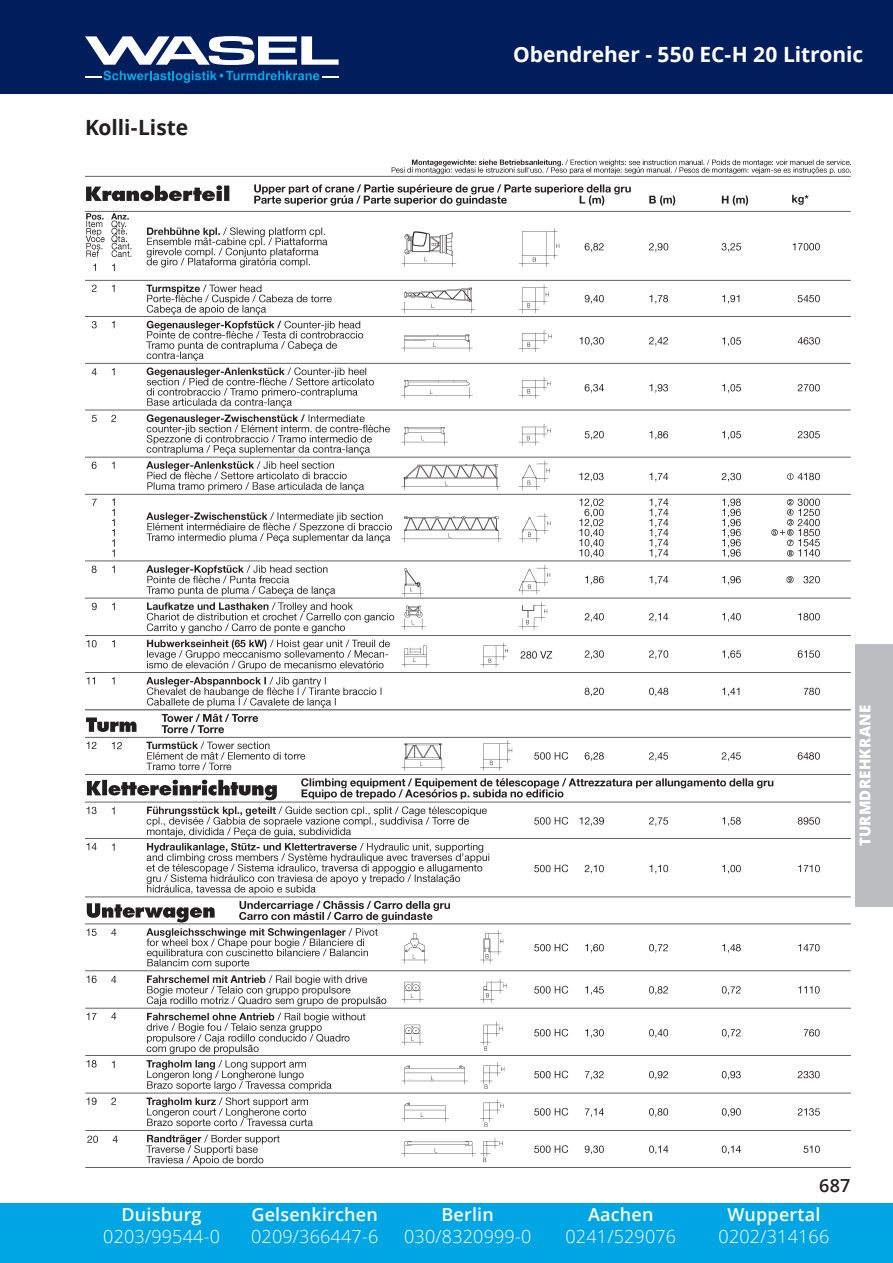
<style>
.page{position:relative;width:893px;height:1263px;background:#fff}
.page>*{position:absolute;margin:0;border:0;box-sizing:border-box;transform-origin:0 0}
.t1{font:700 21px "Open Sans";letter-spacing:-.005em;color:#fff}
.t2{font:700 21px "Open Sans";letter-spacing:-.005em;color:#231f20}
.t3{font:300 18px "Open Sans";letter-spacing:.01em;color:#fff}
.t4{font:600 18px "Open Sans";letter-spacing:.01em;color:#fff}
.t5{font:600 18px "Open Sans";color:#231f20}
.t6{font:800 15px "Open Sans";letter-spacing:.015em;color:#fff}
</style>
<div class="page">
<div style="left:855px;top:644px;width:38px;height:263px;background:#bcbdc0"></div>
<div style="left:0;top:1203px;width:893px;height:60px;background:#00a6e4"></div>
<div style="left:0;top:0;width:893px;height:94px;background:#001e5b"></div>
<svg style="left:85px;top:36px;width:254px;height:29px"></svg>
<svg style="left:85px;top:71px;width:254px;height:12px"></svg>
<img style="left:85px;top:159px;width:765px;height:1009px">
<p class="t2" style="left:85px;top:113px;width:105px">Kolli-Liste</p>
<p class="t1" style="left:513px;top:40px;width:352px">Obendreher - 550 EC-H 20 Litronic</p>
<p class="t6" style="left:854px;top:846px;width:143px;rotate:-90deg">TURMDREHKRANE</p>
<p class="t4" style="left:122px;top:1202px;width:82px">Duisburg</p>
<p class="t3" style="left:103px;top:1224px;width:118px">0203/99544-0</p>
<p class="t4" style="left:251px;top:1202px;width:128px">Gelsenkirchen</p>
<p class="t3" style="left:251px;top:1224px;width:129px">0209/366447-6</p>
<p class="t4" style="left:442px;top:1202px;width:54px">Berlin</p>
<p class="t3" style="left:404px;top:1224px;width:129px">030/8320999-0</p>
<p class="t4" style="left:588px;top:1202px;width:67px">Aachen</p>
<p class="t3" style="left:565px;top:1224px;width:112px">0241/529076</p>
<p class="t5" style="left:819px;top:1173px;width:33px">687</p>
<p class="t4" style="left:727px;top:1202px;width:94px">Wuppertal</p>
<p class="t3" style="left:719px;top:1224px;width:112px">0202/314166</p>
</div>
